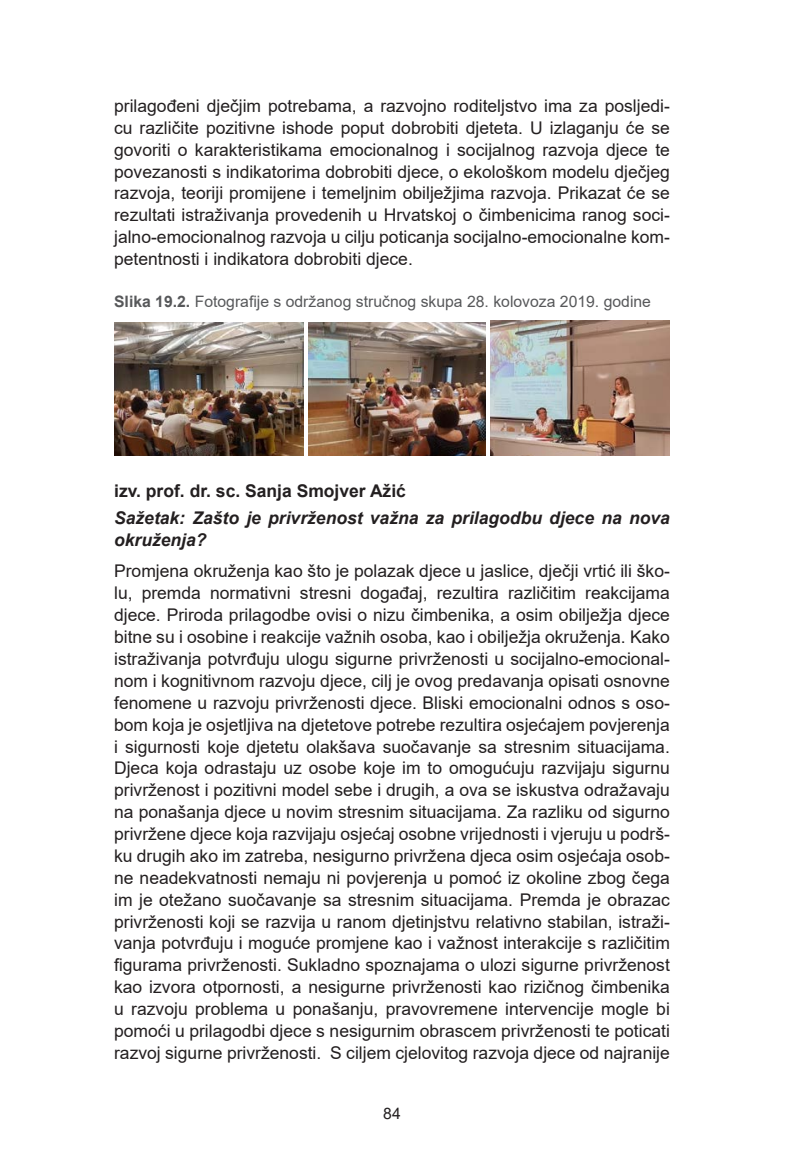
<style>
.page{position:relative;width:794px;height:1166px;background:#fff}
.page>*{position:absolute;margin:0;border:0;box-sizing:border-box;transform-origin:0 0}
.t1{font:17.5px/21.9px "Arial";color:#231f20;text-align:justify}
.t2{font:italic 700 17.5px/21.9px "Arial";color:#231f20}
.t3{font:700 17.5px "Arial";color:#231f20}
.t4{font:15.75px "Arial";color:#57585a}
.t5{font:15.75px "Arial";color:#231f20}
.s1{font-weight:700}
</style>
<div class="page">
<img style="left:114px;top:323px;width:189px;height:132px">
<img style="left:308px;top:322px;width:177px;height:133px">
<img style="left:491px;top:321px;width:179px;height:134px">
<p class="t1" style="left:114px;top:95px;width:557px">prilagođeni dječjim potrebama, a razvojno roditeljstvo ima za posljedi&shy;cu različite pozitivne ishode poput dobrobiti djeteta. U izlaganju će se govoriti o karakteristikama emocionalnog i socijalnog razvoja djece te povezanosti s indikatorima dobrobiti djece, o ekološkom modelu dječjeg razvoja, teoriji promijene i temeljnim obilježjima razvoja. Prikazat će se rezultati istraživanja provedenih u Hrvatskoj o čimbenicima ranog soci&shy;jalno-emocionalnog razvoja u cilju poticanja socijalno-emocionalne kom&shy;petentnosti i indikatora dobrobiti djece.</p>
<p class="t4" style="left:114px;top:290px;width:538px"><span class="s1">Slika 19.2.</span> Fotografije s održanog stručnog skupa 28. kolovoza 2019. godine</p>
<p class="t3" style="left:114px;top:478px;width:293px">izv. prof. dr. sc. Sanja Smojver Ažić</p>
<p class="t2" style="left:114px;top:507px;width:557px">Sažetak: Zašto je privrženost važna za prilagodbu djece na nova okruženja?</p>
<p class="t1" style="left:114px;top:560px;width:557px">Promjena okruženja kao što je polazak djece u jaslice, dječji vrtić ili ško&shy;lu, premda normativni stresni događaj, rezultira različitim reakcijama djece. Priroda prilagodbe ovisi o nizu čimbenika, a osim obilježja djece bitne su i osobine i reakcije važnih osoba, kao i obilježja okruženja. Kako istraživanja potvrđuju ulogu sigurne privrženosti u socijalno-emocional&shy;nom i kognitivnom razvoju djece, cilj je ovog predavanja opisati osnovne fenomene u razvoju privrženosti djece. Bliski emocionalni odnos s oso&shy;bom koja je osjetljiva na djetetove potrebe rezultira osjećajem povjerenja i sigurnosti koje djetetu olakšava suočavanje sa stresnim situacijama.<br>Djeca koja odrastaju uz osobe koje im to omogućuju razvijaju sigurnu privrženost i pozitivni model sebe i drugih, a ova se iskustva odražavaju na ponašanja djece u novim stresnim situacijama. Za razliku od sigurno privržene djece koja razvijaju osjećaj osobne vrijednosti i vjeruju u podrš&shy;ku drugih ako im zatreba, nesigurno privržena djeca osim osjećaja osob&shy;ne neadekvatnosti nemaju ni povjerenja u pomoć iz okoline zbog čega im je otežano suočavanje sa stresnim situacijama. Premda je obrazac privrženosti koji se razvija u ranom djetinjstvu relativno stabilan, istraži&shy;vanja potvrđuju i moguće promjene kao i važnost interakcije s različitim figurama privrženosti. Sukladno spoznajama o ulozi sigurne privrženost kao izvora otpornosti, a nesigurne privrženosti kao rizičnog čimbenika u razvoju problema u ponašanju, pravovremene intervencije mogle bi pomoći u prilagodbi djece s nesigurnim obrascem privrženosti te poticati razvoj sigurne privrženosti. S ciljem cjelovitog razvoja djece od najranije</p>
<p class="t5" style="left:383px;top:1102px;width:19px">84</p>
</div>
